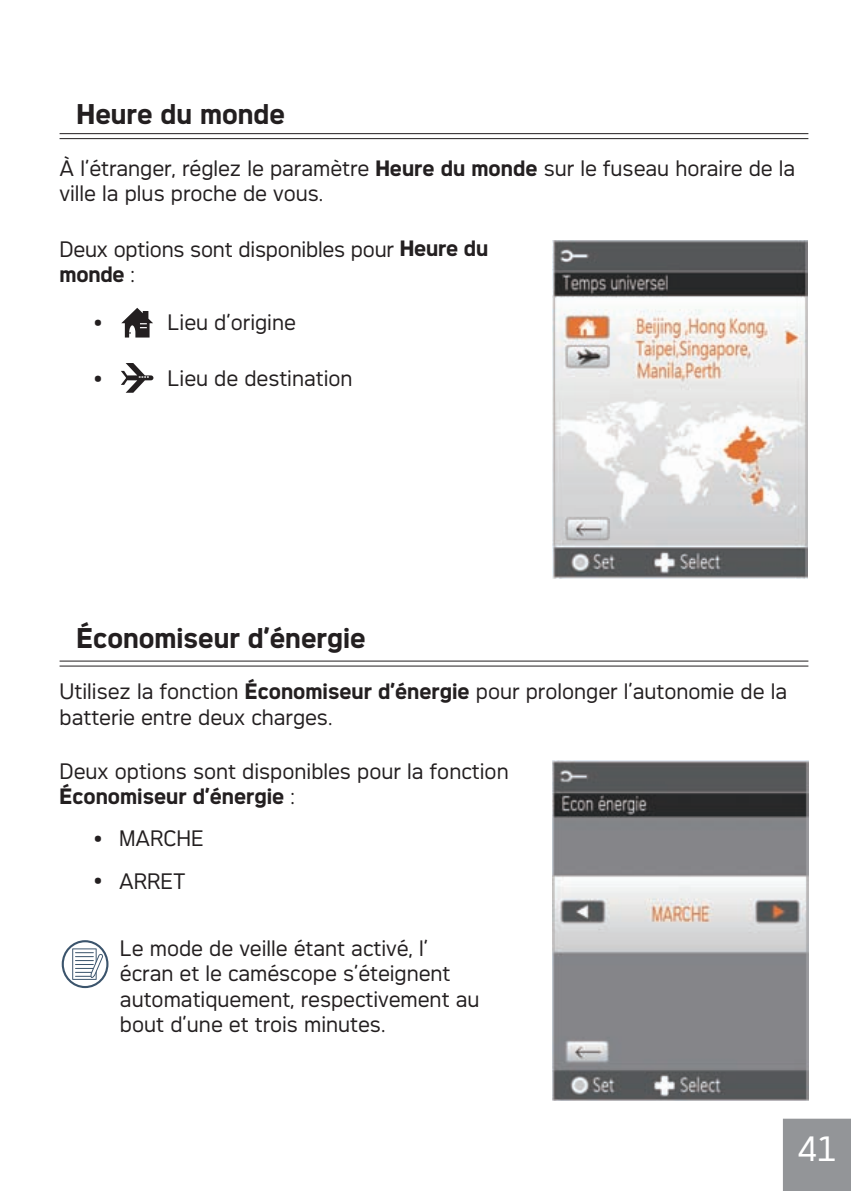
<style>
.page{position:relative;width:851px;height:1191px;background:#fff}
.page>*{position:absolute;margin:0;border:0;box-sizing:border-box;transform-origin:0 0}
.t1{font:33px "Agfa Photo Thalis";color:#fff}
.t2{font:700 27px "Agfa Photo Thalis";color:#231f20}
.t3{font:21px/25.2px "Agfa Photo Thalis";color:#231f20}
.t4{font:700 21px "Agfa Photo Thalis";color:#231f20}
.s1{font-weight:700}
</style>
<div class="page">
<hr style="left:60px;top:133px;width:748px;height:1px;background:#231f20">
<hr style="left:60px;top:138px;width:748px;height:1px;background:#231f20">
<hr style="left:60px;top:660px;width:748px;height:1px;background:#231f20">
<hr style="left:60px;top:665px;width:748px;height:1px;background:#231f20">
<div style="left:784px;top:1120px;width:65px;height:69px;background:#939598"></div>
<div style="left:782px;top:1118px;width:68px;height:73px;border:3px solid #939598"></div>
<img style="left:553px;top:241px;width:253px;height:337px">
<svg style="left:121px;top:308px;width:32px;height:29px"></svg>
<svg style="left:121px;top:363px;width:32px;height:30px"></svg>
<img style="left:552px;top:760px;width:256px;height:340px">
<svg style="left:62px;top:940px;width:46px;height:48px"></svg>
<p class="t2" style="left:77px;top:98px;width:210px">Heure du monde</p>
<p class="t3" style="left:60px;top:155px;width:737px">À l’étranger, réglez le paramètre <span class="s1">Heure du monde</span> sur le fuseau horaire de la ville la plus proche de vous.</p>
<p class="t3" style="left:60px;top:236px;width:430px">Deux options sont disponibles pour <span class="s1">Heure du monde</span> :</p>
<p class="t4" style="left:94px;top:310px;width:11px">•</p>
<p class="t3" style="left:168px;top:310px;width:130px">Lieu d’origine</p>
<p class="t4" style="left:94px;top:365px;width:11px">•</p>
<p class="t3" style="left:168px;top:365px;width:186px">Lieu de destination</p>
<p class="t2" style="left:77px;top:621px;width:290px">Économiseur d’énergie</p>
<p class="t3" style="left:60px;top:678px;width:728px">Utilisez la fonction <span class="s1">Économiseur d’énergie</span> pour prolonger l’autonomie de la batterie entre deux charges.</p>
<p class="t3" style="left:60px;top:758px;width:450px">Deux options sont disponibles pour la fonction<br><span class="s1">Économiseur d’énergie</span> :</p>
<p class="t3" style="left:94px;top:825px;width:112px"><span class="s1">•</span> MARCHE</p>
<p class="t3" style="left:94px;top:868px;width:93px"><span class="s1">•</span> ARRET</p>
<p class="t3" style="left:120px;top:935px;width:361px">Le mode de veille étant activé, l’ écran et le caméscope s’éteignent automatiquement, respectivement au bout d’une et trois minutes.</p>
<h1 class="t1" style="left:797px;top:1129px;width:40px">41</h1>
</div>
